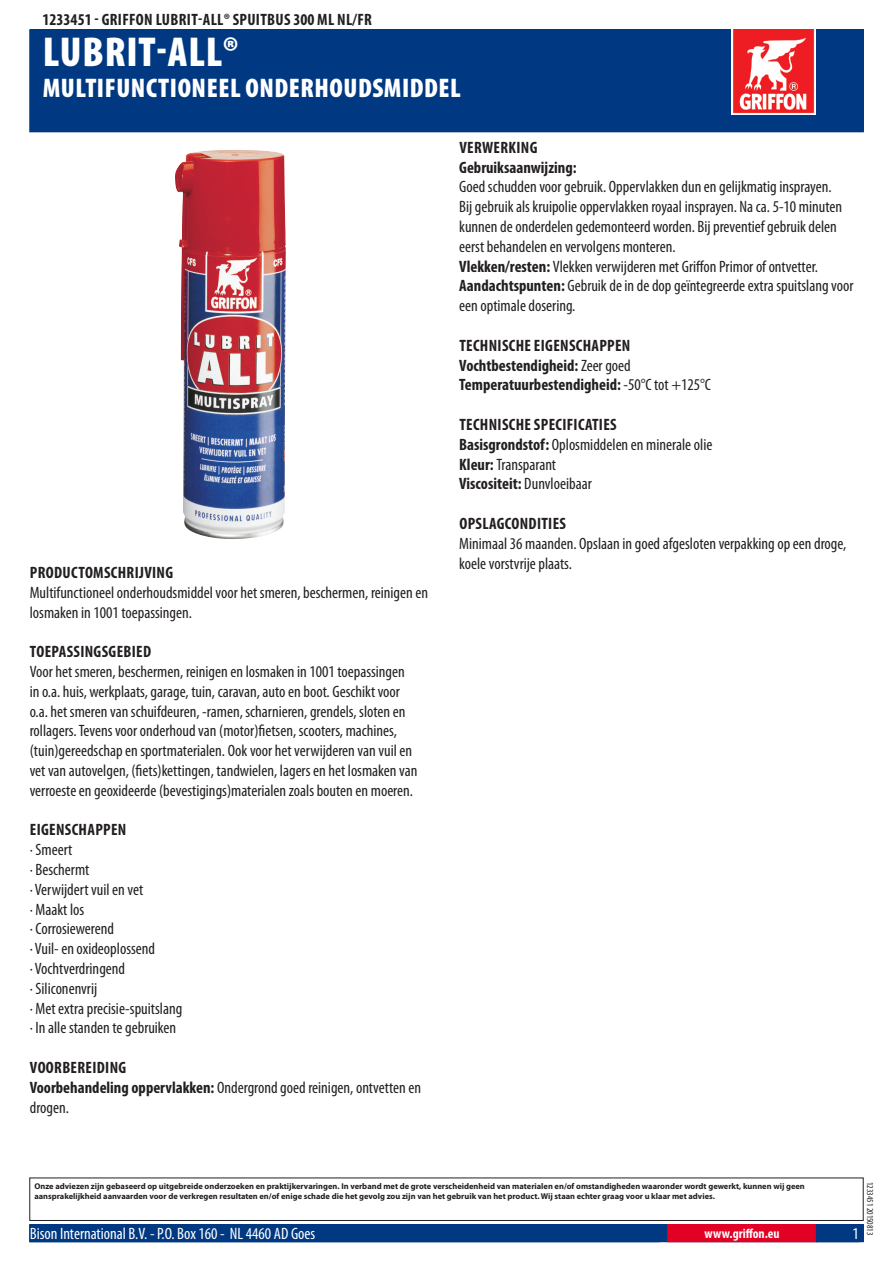
<style>
.page{position:relative;width:893px;height:1263px;background:#fff}
.page>*{position:absolute;margin:0;border:0;box-sizing:border-box;transform-origin:0 0}
.PageHeader{font:900 condensed 42px "Myriad Pro";letter-spacing:.02em;color:#fff}
.PageSubheader{font:900 condensed 27px "Myriad Pro";letter-spacing:.02em;color:#fff}
.Regular{font:condensed 16.5px/19.8px "Myriad Pro";color:#231f20}
.TOCItem{font:700 condensed 16.5px "Myriad Pro";letter-spacing:.02em;color:#231f20}
.Regular-2{font:700 condensed 16.5px "Myriad Pro";color:#231f20}
.ContactData{font:condensed 16.5px "Myriad Pro";color:#fff}
.URL{font:700 condensed 13.5px "Myriad Pro";color:#fff}
.Revisie{font:condensed 9px "Myriad Pro";color:#231f20}
.Disclaimer{font:700 8.4px/10.1px "Myriad Pro";color:#231f20}
.s1{font-weight:700}
.s2{font-weight:400}
</style>
<div class="page">
<div style="left:30px;top:30px;width:833px;height:102px;background:#003882"></div>
<img style="left:731px;top:30px;width:85px;height:85px">
<div style="left:29px;top:1177px;width:835px;height:44px;border:1px solid #231f20"></div>
<div style="left:30px;top:1225px;width:833px;height:17px;background:#003882"></div>
<div style="left:29px;top:1224px;width:835px;height:18px;border:1px solid #003882"></div>
<div style="left:668px;top:1225px;width:148px;height:17px;background:#e20025"></div>
<div style="left:667px;top:1224px;width:150px;height:18px;border:1px solid #e20025"></div>
<img style="left:175px;top:150px;width:111px;height:389px">
<p class="TOCItem" style="left:43px;top:9px;width:323px">1233451 - Griffon Lubrit-All® Spuitbus 300 ml NL/FR</p>
<p class="PageHeader" style="left:43px;top:25px;width:197px">LUBRIT-ALL®</p>
<p class="PageSubheader" style="left:43px;top:70px;width:418px">MULTIFUNCTIONEEL ONDERHOUDSMIDDEL</p>
<p class="TOCItem" style="left:30px;top:562px;width:144px">Productomschrijving</p>
<p class="Regular" style="left:30px;top:582px;width:400px">Multifunctioneel onderhoudsmiddel voor het smeren, beschermen, reinigen en losmaken in 1 001 toepassingen.</p>
<p class="TOCItem" style="left:30px;top:641px;width:123px">Toepassingsgebied</p>
<p class="Regular" style="left:30px;top:661px;width:389px">Voor het smeren, beschermen, reinigen en losmaken in 1 001 toepassingen in o.a. huis, werkplaats, garage, tuin, caravan, auto en boot. Geschikt voor o.a. het smeren van schuifdeuren, -ramen, scharnieren, grendels, sloten en rollagers. Tevens voor onderhoud van (motor)fietsen, scooters, machines, (tuin)gereedschap en sportmaterialen. Ook voor het verwijderen van vuil en vet van autovelgen, (fiets)kettingen, tandwielen, lagers en het losmaken van verroeste en geoxideerde (bevestigings)materialen zoals bouten en moeren.</p>
<p class="TOCItem" style="left:30px;top:819px;width:98px">Eigenschappen</p>
<p class="Regular" style="left:30px;top:840px;width:44px">· Smeert</p>
<p class="Regular" style="left:30px;top:859px;width:61px">· Beschermt</p>
<p class="Regular" style="left:30px;top:879px;width:115px">· Verwijdert vuil en vet</p>
<p class="Regular" style="left:30px;top:899px;width:56px">· Maakt los</p>
<p class="Regular" style="left:30px;top:919px;width:86px">· Corrosiewerend</p>
<p class="Regular" style="left:30px;top:939px;width:127px">· Vuil- en oxideoplossend</p>
<p class="Regular" style="left:30px;top:958px;width:97px">· Vochtverdringend</p>
<p class="Regular" style="left:30px;top:978px;width:69px">· Siliconenvrij</p>
<p class="Regular" style="left:30px;top:998px;width:154px">· Met extra precisie-spuitslang</p>
<p class="Regular" style="left:30px;top:1018px;width:148px">· In alle standen te gebruiken</p>
<p class="TOCItem" style="left:30px;top:1057px;width:97px">Voorbereiding</p>
<p class="Regular" style="left:30px;top:1077px;width:393px"><span class="s1">Voorbehandeling oppervlakken:</span> Ondergrond goed reinigen, ontvetten en drogen.</p>
<p class="TOCItem" style="left:459px;top:137px;width:79px">Verwerking</p>
<p class="Regular-2" style="left:459px;top:157px;width:119px">Gebruiksaanwijzing:</p>
<p class="Regular" style="left:459px;top:177px;width:384px">Goed schudden voor gebruik. Oppervlakken dun en gelijkmatig insprayen.<br>Bij gebruik als kruipolie oppervlakken royaal insprayen. Na ca. 5-1 0 minuten kunnen de onderdelen gedemonteerd worden. Bij preventief gebruik delen eerst behandelen en vervolgens monteren.</p>
<p class="Regular" style="left:459px;top:256px;width:360px"><span class="s1">Vlekken/resten:</span> Vlekken verwijderen met Griffon Primor of ontvetter.</p>
<p class="Regular" style="left:459px;top:276px;width:396px"><span class="s1">Aandachtspunten:</span> Gebruik de in de dop geïntegreerde extra spuitslang voor een optimale dosering.</p>
<p class="TOCItem" style="left:459px;top:335px;width:173px">Technische eigenschappen</p>
<p class="Regular-2" style="left:459px;top:355px;width:173px">Vochtbestendigheid: <span class="s2">Zeer goed</span></p>
<p class="Regular-2" style="left:459px;top:374px;width:253px">Temperatuurbestendigheid: <span class="s2">-50°C tot +1 25°C</span></p>
<p class="TOCItem" style="left:459px;top:414px;width:158px">Technische specificaties</p>
<p class="Regular" style="left:459px;top:434px;width:255px"><span class="s1">Basisgrondstof:</span> Oplosmiddelen en minerale olie</p>
<p class="Regular" style="left:459px;top:454px;width:98px"><span class="s1">Kleur:</span> Transparant</p>
<p class="Regular-2" style="left:459px;top:473px;width:134px">Viscositeit: <span class="s2">Dunvloeibaar</span></p>
<p class="TOCItem" style="left:459px;top:513px;width:25px">Opslag</p>
<p class="TOCItem" style="left:505px;top:513px;width:62px">condities</p>
<p class="Regular" style="left:459px;top:533px;width:389px">Minimaal 36 maanden. Opslaan in goed afgesloten verpakking op een droge, koele vorstvrije plaats.</p>
<p class="Disclaimer" style="left:34px;top:1181px;width:772px">Onze adviezen zijn gebaseerd op uitgebreide onderzoeken en praktijkervaringen. In verband met de grote verscheidenheid van materialen en/of omstandigheden waaronder wordt gewerkt, kunnen wij geen aansprakelijkheid aanvaarden voor de verkregen resultaten en/of enige schade die het gevolg zou zijn van het gebruik van het product. Wij staan echter graag voor u klaar met advies.</p>
<p class="ContactData" style="left:30px;top:1224px;width:287px">Bison International B.V. - P.O. Box 1 60 - NL 4460 AD Goes</p>
<p class="URL" style="left:704px;top:1225px;width:77px">www.griffon.eu</p>
<p class="Revisie" style="left:875px;top:1182px;width:55px;rotate:90deg">1 233451 201 5081 3</p>
</div>
